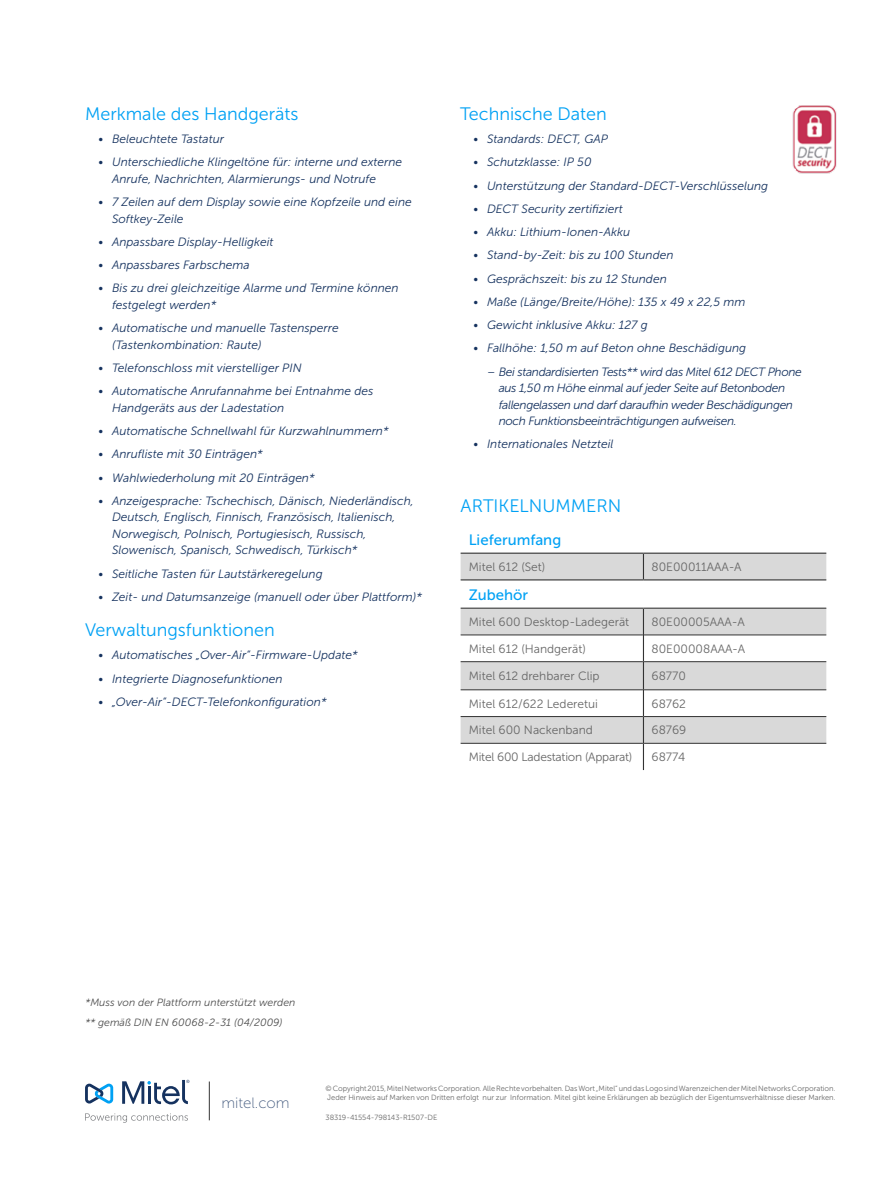
<style>
.page{position:relative;width:893px;height:1187px;background:#fff}
.page>*{position:absolute;margin:0;border:0;box-sizing:border-box;transform-origin:0 0}
.t1{font:18px "Museo Sans 300";color:#00a1f4}
.t2{font:15px "Museo Sans 500";color:#00a1f4}
.t3{font:15px "Museo Sans 100";color:#445b7f}
.t4{font:italic 12px/16.5px "Museo Sans 300";color:#15325f}
.t5{font:italic 12px/16.5px "Museo Sans 300";letter-spacing:-.03em;color:#15325f}
.t6{font:12px "Museo Sans 300";color:#666}
.t7{font:12px "Museo Sans 300";letter-spacing:-.02em;color:#666}
.t8{font:italic 10.5px/19.4px "Museo Sans 300";color:#4d4d4d}
.t9{font:7.5px/9px "Museo Sans 300";color:#666}
</style>
<div class="page">
<hr style="left:209px;top:1081px;width:1px;height:39px;background:#333">
<svg style="left:85px;top:1113px;width:103px;height:9px"></svg>
<svg style="left:85px;top:1083px;width:28px;height:20px"></svg>
<svg style="left:122px;top:1079px;width:67px;height:25px"></svg>
<img style="left:792px;top:105px;width:45px;height:69px">
<svg style="left:461px;top:553px;width:365px;height:190px;fill:#d9d9d9"></svg>
<div style="left:461px;top:580px;width:365px;height:28px;background:#fff"></div>
<hr style="left:461px;top:661px;width:182px;height:1px;background:#333">
<hr style="left:644px;top:661px;width:182px;height:1px;background:#333">
<hr style="left:461px;top:689px;width:182px;height:1px;background:#333">
<hr style="left:644px;top:689px;width:182px;height:1px;background:#333">
<hr style="left:461px;top:716px;width:182px;height:1px;background:#333">
<hr style="left:644px;top:716px;width:182px;height:1px;background:#333">
<hr style="left:461px;top:743px;width:182px;height:1px;background:#333">
<hr style="left:644px;top:743px;width:182px;height:1px;background:#333">
<hr style="left:461px;top:634px;width:182px;height:1px;background:#333">
<hr style="left:644px;top:634px;width:182px;height:1px;background:#333">
<hr style="left:461px;top:552px;width:182px;height:1px;background:#333">
<hr style="left:643px;top:552px;width:183px;height:1px;background:#333">
<svg style="left:643px;top:553px;width:1px;height:26px"></svg>
<svg style="left:643px;top:608px;width:1px;height:162px"></svg>
<hr style="left:461px;top:579px;width:182px;height:1px;background:#333">
<hr style="left:643px;top:579px;width:183px;height:1px;background:#333">
<hr style="left:461px;top:607px;width:182px;height:1px;background:#333">
<hr style="left:643px;top:607px;width:183px;height:1px;background:#333">
<h1 class="t1" style="left:85px;top:104px;width:215px">Merkmale des Handgeräts</h1>
<p class="t4" style="left:99px;top:131px;width:127px">• Beleuchtete Tastatur</p>
<p class="t4" style="left:112px;top:154px;width:292px;text-indent:-14px">• Unterschiedliche Klingeltöne für: interne und externe<br>Anrufe, Nachrichten, Alarmierungs- und Notrufe</p>
<p class="t4" style="left:112px;top:194px;width:301px;text-indent:-14px">• 7 Zeilen auf dem Display sowie eine Kopfzeile und eine<br>Softkey-Zeile</p>
<p class="t4" style="left:99px;top:233px;width:176px">• Anpassbare Display-Helligkeit</p>
<p class="t4" style="left:99px;top:257px;width:153px">• Anpassbares Farbschema</p>
<p class="t4" style="left:112px;top:280px;width:288px;text-indent:-14px">• Bis zu drei gleichzeitige Alarme und Termine können festgelegt werden*</p>
<p class="t4" style="left:112px;top:320px;width:228px;text-indent:-14px">• Automatische und manuelle Tastensperre (Tastenkombination: Raute)</p>
<p class="t4" style="left:99px;top:359px;width:205px">• Telefonschloss mit vierstelliger PIN</p>
<p class="t4" style="left:112px;top:383px;width:263px;text-indent:-14px">• Automatische Anrufannahme bei Entnahme des<br>Handgeräts aus der Ladestation</p>
<p class="t4" style="left:99px;top:422px;width:292px">• Automatische Schnellwahl für Kurzwahlnummern*</p>
<p class="t4" style="left:99px;top:446px;width:166px">• Anrufliste mit 30 Einträgen*</p>
<p class="t4" style="left:99px;top:469px;width:218px">• Wahlwiederholung mit 20 Einträgen*</p>
<p class="t4" style="left:112px;top:492px;width:303px;text-indent:-14px">• Anzeigesprache: Tschechisch, Dänisch, Niederländisch, Deutsch, Englisch, Finnisch, Französisch, Italienisch, Norwegisch, Polnisch, Portugiesisch, Russisch, Slowenisch, Spanisch, Schwedisch, Türkisch*</p>
<p class="t4" style="left:99px;top:565px;width:226px">• Seitliche Tasten für Lautstärkeregelung</p>
<p class="t4" style="left:99px;top:588px;width:325px">• Zeit- und Datumsanzeige (manuell oder über Plattform)*</p>
<h1 class="t1" style="left:85px;top:620px;width:191px">Verwaltungsfunktionen</h1>
<p class="t4" style="left:99px;top:647px;width:261px">• Automatisches „Over-Air“-Firmware-Update*</p>
<p class="t4" style="left:99px;top:670px;width:186px">• Integrierte Diagnosefunktionen</p>
<p class="t4" style="left:99px;top:693px;width:230px">• „Over-Air“-DECT-Telefonkonfiguration*</p>
<h1 class="t1" style="left:460px;top:104px;width:148px">Technische Daten</h1>
<p class="t4" style="left:473px;top:131px;width:136px">• Standards: DECT, GAP</p>
<p class="t4" style="left:473px;top:154px;width:120px">• Schutzklasse: IP 50</p>
<p class="t4" style="left:473px;top:177px;width:296px">• Unterstützung der Standard-DECT-Verschlüsselung</p>
<p class="t4" style="left:473px;top:200px;width:151px">• DECT Security zertifiziert</p>
<p class="t4" style="left:473px;top:224px;width:158px">• Akku: Lithium-Ionen-Akku</p>
<p class="t4" style="left:473px;top:247px;width:202px">• Stand-by-Zeit: bis zu 100 Stunden</p>
<p class="t4" style="left:473px;top:270px;width:195px">• Gesprächszeit: bis zu 12 Stunden</p>
<p class="t4" style="left:473px;top:293px;width:273px">• Maße (Länge/Breite/Höhe): 135 x 49 x 22,5 mm</p>
<p class="t4" style="left:473px;top:317px;width:176px">• Gewicht inklusive Akku: 127 g</p>
<p class="t4" style="left:473px;top:340px;width:274px">• Fallhöhe: 1,50 m auf Beton ohne Beschädigung</p>
<p class="t5" style="left:499px;top:363px;width:305px;text-indent:-12px">– Bei standardisierten Tests** wird das Mitel 612 DECT Phone aus 1,50 m Höhe einmal auf jeder Seite auf Betonboden fallengelassen und darf daraufhin weder Beschädigungen noch Funktionsbeeinträchtigungen aufweisen.</p>
<p class="t4" style="left:473px;top:436px;width:141px">• Internationales Netzteil</p>
<h1 class="t1" style="left:461px;top:496px;width:162px">ARTIKELNUMMERN</h1>
<p class="t2" style="left:469px;top:531px;width:94px">Lieferumfang</p>
<p class="t6" style="left:469px;top:560px;width:78px">Mitel 612 (Set)</p>
<p class="t6" style="left:652px;top:560px;width:92px">80E00011AAA-A</p>
<p class="t2" style="left:469px;top:586px;width:61px">Zubehör</p>
<p class="t6" style="left:469px;top:615px;width:162px">Mitel 600 Desktop-Ladegerät</p>
<p class="t6" style="left:652px;top:615px;width:95px">80E00005AAA-A</p>
<p class="t6" style="left:469px;top:642px;width:119px">Mitel 612 (Handgerät)</p>
<p class="t6" style="left:652px;top:642px;width:95px">80E00008AAA-A</p>
<p class="t6" style="left:469px;top:669px;width:132px">Mitel 612 drehbarer Clip</p>
<p class="t6" style="left:652px;top:669px;width:36px">68770</p>
<p class="t6" style="left:469px;top:697px;width:131px">Mitel 612/622 Lederetui</p>
<p class="t6" style="left:652px;top:697px;width:36px">68762</p>
<p class="t6" style="left:469px;top:723px;width:126px">Mitel 600 Nackenband</p>
<p class="t6" style="left:652px;top:723px;width:36px">68769</p>
<p class="t7" style="left:469px;top:750px;width:165px">Mitel 600 Ladestation (Apparat)</p>
<p class="t6" style="left:652px;top:750px;width:35px">68774</p>
<p class="t8" style="left:85px;top:993px;width:211px">*Muss von der Plattform unterstützt werden ** gemäß DIN EN 60068-2-31 (04/2009)</p>
<p class="t3" style="left:221px;top:1094px;width:70px">mitel.com</p>
<p class="t9" style="left:326px;top:1084px;width:511px">© Copyright 2015, Mitel Networks Corporation. Alle Rechte vorbehalten. Das Wort „Mitel“ und das Logo sind Warenzeichen der Mitel Networks Corporation.<br>Jeder Hinweis auf Marken von Dritten erfolgt nur zur Information. Mitel gibt keine Erklärungen ab bezüglich der Eigentumsverhältnisse dieser Marken.</p>
<p class="t9" style="left:326px;top:1112px;width:113px">38319-41554-798143-R1507-DE</p>
</div>
